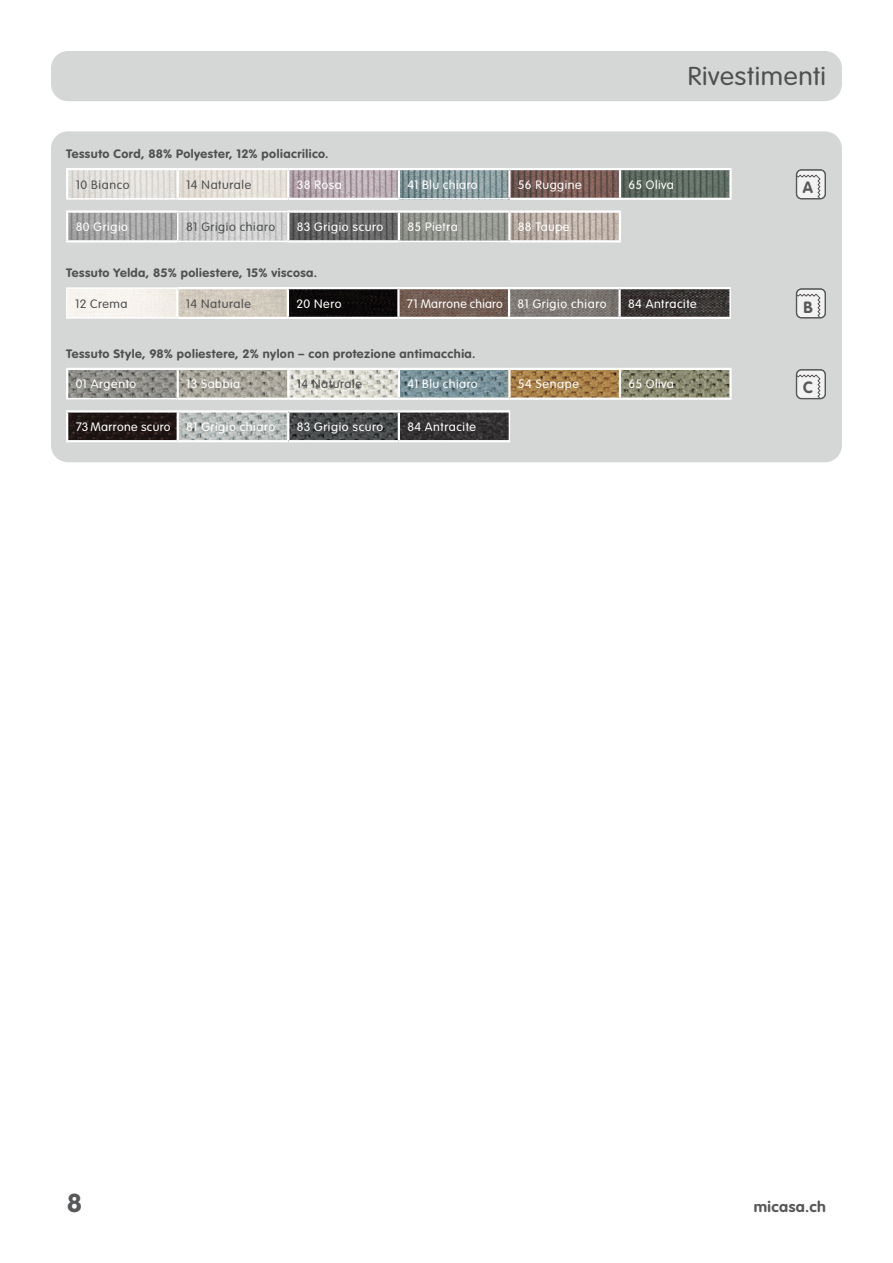
<style>
.page{position:relative;width:893px;height:1263px;background:#fff}
.page>*{position:absolute;margin:0;border:0;box-sizing:border-box;transform-origin:0 0}
.t1{font:300 25.5px "VAG Rounded Std";letter-spacing:.02em;color:#4e5051;scale:1.05 1}
.t2{font:700 25.5px "VAG Rounded Std";color:#57585a;scale:1.05 1}
.t3{font:700 16.05px "VAG Rounded Std";color:#57585a}
.t4{font:700 15px "VAG Rounded Std";letter-spacing:.03em;color:#57585a;scale:1.05 1}
.t5{font:300 12px "VAG Rounded Std";letter-spacing:.04em;color:#fff;scale:1.05 1}
.t6{font:700 12px "VAG Rounded Std";letter-spacing:.04em;color:#4e5051;scale:1.05 1}
.t7{font:300 12px "VAG Rounded Std";letter-spacing:.05em;color:#4e5051;scale:1.05 1}
.t8{font:300 12px "VAG Rounded Std";letter-spacing:.02em;color:#fff}
.t9{font:300 12px "VAG Rounded Std";letter-spacing:.04em;color:#fff;scale:1.04 1}
</style>
<div class="page">
<div style="left:51px;top:51px;width:791px;height:50px;background:#d5d7d6;border-radius:17px"></div>
<div style="left:51px;top:131px;width:791px;height:331px;background:#d5d7d6;border-radius:17px"></div>
<svg style="left:796px;top:171px;width:30px;height:28px"></svg>
<div style="left:796px;top:169px;width:30px;height:30px;border:1px solid #57585a;border-radius:5px"></div>
<img style="left:68px;top:212px;width:551px;height:29px">
<img style="left:68px;top:170px;width:661px;height:28px">
<svg style="left:796px;top:290px;width:30px;height:28px"></svg>
<div style="left:796px;top:288px;width:30px;height:30px;border:1px solid #57585a;border-radius:5px"></div>
<svg style="left:796px;top:371px;width:30px;height:28px"></svg>
<div style="left:796px;top:369px;width:30px;height:30px;border:1px solid #57585a;border-radius:5px"></div>
<img style="left:68px;top:289px;width:661px;height:28px">
<img style="left:68px;top:370px;width:661px;height:28px">
<img style="left:68px;top:413px;width:441px;height:27px">
<hr style="left:66px;top:168px;width:112px;height:2px;background:#fff">
<hr style="left:288px;top:168px;width:111px;height:2px;background:#fff">
<hr style="left:178px;top:198px;width:110px;height:2px;background:#fff">
<hr style="left:288px;top:198px;width:111px;height:2px;background:#fff">
<hr style="left:509px;top:198px;width:111px;height:2px;background:#fff">
<hr style="left:620px;top:198px;width:112px;height:2px;background:#fff">
<hr style="left:66px;top:210px;width:112px;height:3px;background:#fff">
<hr style="left:287px;top:210px;width:112px;height:3px;background:#fff">
<hr style="left:66px;top:240px;width:112px;height:2px;background:#fff">
<hr style="left:287px;top:240px;width:112px;height:2px;background:#fff">
<hr style="left:509px;top:240px;width:112px;height:2px;background:#fff">
<hr style="left:178px;top:168px;width:110px;height:2px;background:#fff">
<hr style="left:287px;top:170px;width:2px;height:28px;background:#fff">
<hr style="left:287px;top:213px;width:2px;height:27px;background:#fff">
<hr style="left:619px;top:213px;width:2px;height:27px;background:#fff">
<hr style="left:177px;top:170px;width:2px;height:28px;background:#fff">
<hr style="left:509px;top:168px;width:111px;height:2px;background:#fff">
<hr style="left:620px;top:168px;width:112px;height:2px;background:#fff">
<hr style="left:729px;top:170px;width:3px;height:28px;background:#fff">
<hr style="left:509px;top:210px;width:112px;height:3px;background:#fff">
<hr style="left:508px;top:170px;width:3px;height:28px;background:#fff">
<hr style="left:619px;top:170px;width:2px;height:28px;background:#fff">
<hr style="left:508px;top:213px;width:3px;height:27px;background:#fff">
<hr style="left:398px;top:170px;width:2px;height:28px;background:#fff">
<hr style="left:66px;top:213px;width:2px;height:27px;background:#fff">
<hr style="left:398px;top:213px;width:2px;height:27px;background:#fff">
<hr style="left:66px;top:170px;width:2px;height:28px;background:#fff">
<hr style="left:399px;top:168px;width:110px;height:2px;background:#fff">
<hr style="left:399px;top:210px;width:110px;height:3px;background:#fff">
<hr style="left:66px;top:198px;width:112px;height:2px;background:#fff">
<hr style="left:399px;top:198px;width:110px;height:2px;background:#fff">
<hr style="left:399px;top:241px;width:110px;height:1px;background:#fff">
<hr style="left:178px;top:211px;width:109px;height:1px;background:#fff">
<hr style="left:178px;top:241px;width:109px;height:1px;background:#fff">
<svg style="left:177px;top:213px;width:1px;height:27px"></svg>
<hr style="left:177px;top:287px;width:111px;height:2px;background:#fff">
<hr style="left:287px;top:289px;width:2px;height:28px;background:#fff">
<hr style="left:620px;top:287px;width:111px;height:2px;background:#fff">
<hr style="left:177px;top:317px;width:111px;height:2px;background:#fff">
<hr style="left:620px;top:317px;width:111px;height:2px;background:#fff">
<hr style="left:398px;top:287px;width:111px;height:2px;background:#fff">
<hr style="left:398px;top:317px;width:111px;height:2px;background:#fff">
<hr style="left:397px;top:289px;width:3px;height:28px;background:#fff">
<hr style="left:508px;top:289px;width:2px;height:28px;background:#fff">
<hr style="left:618px;top:289px;width:3px;height:28px;background:#fff">
<hr style="left:288px;top:287px;width:110px;height:2px;background:#fff">
<hr style="left:509px;top:287px;width:111px;height:2px;background:#fff">
<hr style="left:176px;top:289px;width:2px;height:28px;background:#fff">
<hr style="left:288px;top:317px;width:110px;height:2px;background:#fff">
<hr style="left:509px;top:317px;width:111px;height:2px;background:#fff">
<hr style="left:66px;top:287px;width:111px;height:2px;background:#fff">
<hr style="left:66px;top:317px;width:111px;height:2px;background:#fff">
<hr style="left:66px;top:289px;width:2px;height:28px;background:#fff">
<hr style="left:729px;top:289px;width:2px;height:28px;background:#fff">
<hr style="left:66px;top:368px;width:112px;height:2px;background:#fff">
<hr style="left:288px;top:368px;width:111px;height:2px;background:#fff">
<hr style="left:288px;top:398px;width:111px;height:2px;background:#fff">
<hr style="left:399px;top:410px;width:111px;height:3px;background:#fff">
<hr style="left:66px;top:440px;width:112px;height:2px;background:#fff">
<hr style="left:288px;top:440px;width:111px;height:2px;background:#fff">
<hr style="left:399px;top:440px;width:111px;height:2px;background:#fff">
<hr style="left:178px;top:368px;width:110px;height:2px;background:#fff">
<hr style="left:399px;top:368px;width:110px;height:2px;background:#fff">
<hr style="left:398px;top:370px;width:2px;height:28px;background:#fff">
<hr style="left:509px;top:368px;width:111px;height:2px;background:#fff">
<hr style="left:620px;top:368px;width:112px;height:2px;background:#fff">
<hr style="left:619px;top:370px;width:2px;height:28px;background:#fff">
<hr style="left:729px;top:370px;width:3px;height:28px;background:#fff">
<hr style="left:178px;top:398px;width:110px;height:2px;background:#fff">
<hr style="left:399px;top:398px;width:110px;height:2px;background:#fff">
<hr style="left:509px;top:398px;width:111px;height:2px;background:#fff">
<hr style="left:620px;top:398px;width:112px;height:2px;background:#fff">
<hr style="left:66px;top:410px;width:112px;height:3px;background:#fff">
<hr style="left:177px;top:370px;width:2px;height:28px;background:#fff">
<hr style="left:508px;top:370px;width:3px;height:28px;background:#fff">
<hr style="left:66px;top:413px;width:2px;height:27px;background:#fff">
<hr style="left:288px;top:410px;width:111px;height:3px;background:#fff">
<hr style="left:287px;top:413px;width:2px;height:27px;background:#fff">
<hr style="left:177px;top:413px;width:2px;height:27px;background:#fff">
<hr style="left:398px;top:413px;width:2px;height:27px;background:#fff">
<hr style="left:66px;top:370px;width:2px;height:28px;background:#fff">
<hr style="left:178px;top:410px;width:110px;height:3px;background:#fff">
<hr style="left:287px;top:370px;width:2px;height:28px;background:#fff">
<hr style="left:178px;top:440px;width:110px;height:2px;background:#fff">
<hr style="left:66px;top:398px;width:112px;height:1px;background:#fff">
<svg style="left:509px;top:413px;width:1px;height:27px"></svg>
<h1 class="t1" style="left:688px;top:62px;width:133px">Rivestimenti</h1>
<p class="t6" style="left:66px;top:146px;width:252px">Tessuto Cord, 88% Polyester, 12% poliacrilico.</p>
<p class="t7" style="left:76px;top:177px;width:53px">10 Bianco</p>
<p class="t7" style="left:186px;top:177px;width:64px">14 Naturale</p>
<p class="t5" style="left:297px;top:177px;width:44px">38 Rosa</p>
<p class="t5" style="left:407px;top:177px;width:68px">41 Blu chiaro</p>
<p class="t5" style="left:518px;top:177px;width:62px">56 Ruggine</p>
<p class="t5" style="left:628px;top:177px;width:45px">65 Oliva</p>
<p class="t5" style="left:76px;top:220px;width:51px">80 Grigio</p>
<p class="t7" style="left:186px;top:220px;width:86px">81 Grigio chiaro</p>
<p class="t5" style="left:297px;top:220px;width:84px">83 Grigio scuro</p>
<p class="t5" style="left:407px;top:220px;width:49px">85 Pietra</p>
<p class="t5" style="left:518px;top:220px;width:51px">88 Taupe</p>
<p class="t6" style="left:66px;top:265px;width:241px">Tessuto Yelda, 85% poliestere, 15% viscosa.</p>
<p class="t7" style="left:75px;top:297px;width:51px">12 Crema</p>
<p class="t7" style="left:186px;top:297px;width:64px">14 Naturale</p>
<p class="t5" style="left:296px;top:297px;width:45px">20 Nero</p>
<p class="t8" style="left:407px;top:297px;width:201px">71 Marrone chiaro 81 Grigio chiaro</p>
<p class="t5" style="left:628px;top:297px;width:67px">84 Antracite</p>
<p class="t6" style="left:66px;top:346px;width:391px">Tessuto Style, 98% poliestere, 2% nylon – con protezione antimacchia.</p>
<p class="t5" style="left:76px;top:377px;width:59px">01 Argento</p>
<p class="t5" style="left:186px;top:377px;width:53px">13 Sabbia</p>
<p class="t7" style="left:297px;top:377px;width:64px">14 Naturale</p>
<p class="t5" style="left:407px;top:377px;width:68px">41 Blu chiaro</p>
<p class="t5" style="left:518px;top:377px;width:60px">54 Senape</p>
<p class="t5" style="left:628px;top:377px;width:45px">65 Oliva</p>
<p class="t9" style="left:76px;top:420px;width:93px">73 Marrone scuro</p>
<p class="t5" style="left:186px;top:420px;width:86px">81 Grigio chiaro</p>
<p class="t5" style="left:297px;top:420px;width:84px">83 Grigio scuro</p>
<p class="t5" style="left:407px;top:420px;width:67px">84 Antracite</p>
<h2 class="t3" style="left:803px;top:178px;width:12px">A</h2>
<h2 class="t3" style="left:803px;top:297px;width:11px">B</h2>
<h2 class="t3" style="left:803px;top:378px;width:11px">C</h2>
<h1 class="t2" style="left:67px;top:1188px;width:16px">8</h1>
<p class="t4" style="left:754px;top:1198px;width:70px">micasa.ch</p>
</div>
